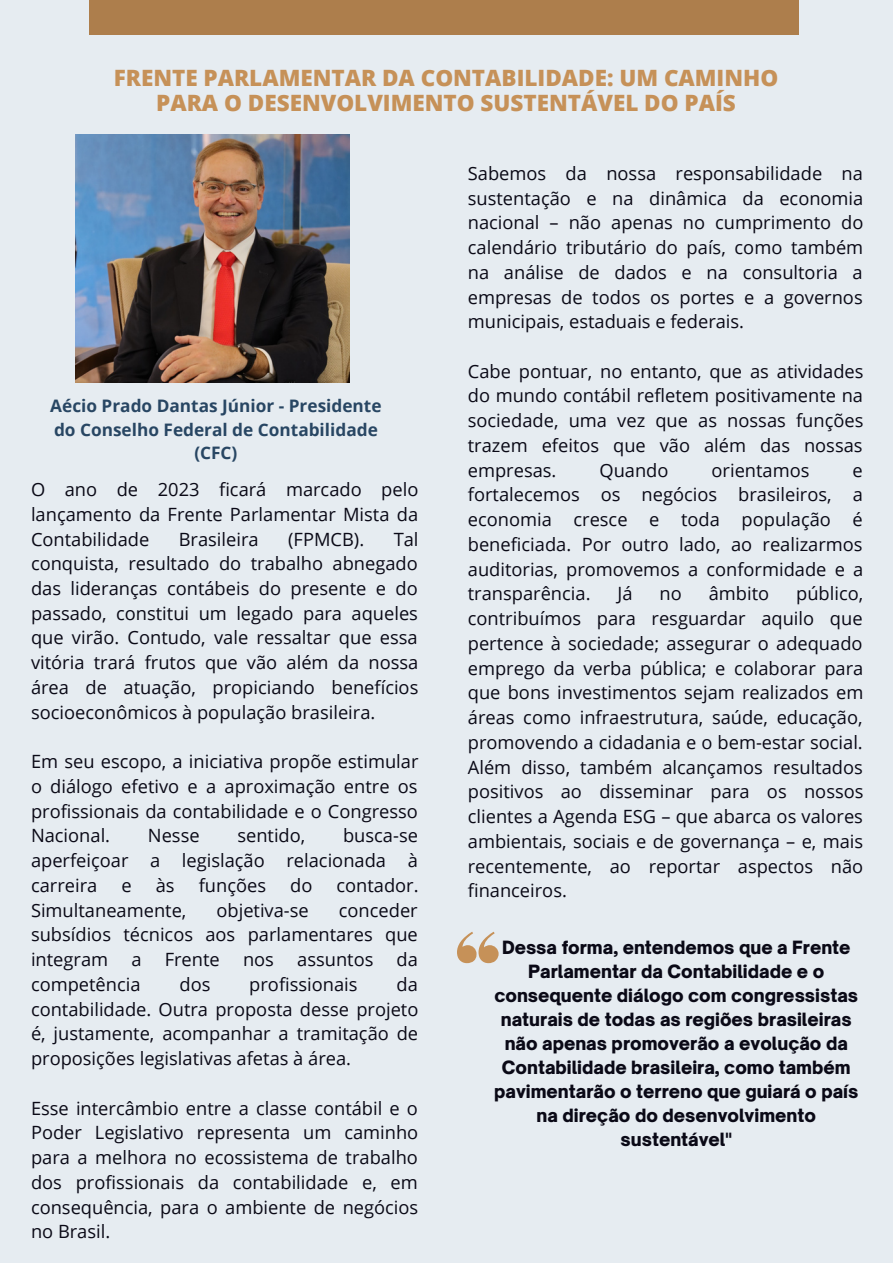
<style>
.page{position:relative;width:893px;height:1264px;background:#fff}
.page>*{position:absolute;margin:0;border:0;box-sizing:border-box;transform-origin:0 0}
.t1{font:800 22.5px/25.8px "Open Sans";color:#c69158;text-align:center}
.t2{font:18.3px/24.8px "Open Sans";color:#0a0916;text-align:justify}
.t3{font:900 17.55px/24px "Open Sauce One";color:#0a0916;text-align:center}
.t4{font:700 17.25px/23.5px "Open Sans";color:#284663;text-align:center}
</style>
<div class="page">
<div style="left:0;top:0;width:892px;height:1262px;background:#e6ecf1"></div>
<div style="left:89px;top:0;width:709px;height:34px;background:#ad7e4c"></div>
<img style="left:76px;top:134px;width:273px;height:249px">
<svg style="left:457px;top:931px;width:41px;height:32px"></svg>
<p class="t1" style="left:114px;top:64px;width:666px">FRENTE PARLAMENTAR DA CONTABILIDADE: UM CAMINHO<br>PARA O DESENVOLVIMENTO SUSTENTÁVEL DO PAÍS</p>
<p class="t4" style="left:50px;top:393px;width:333px">Aécio Prado Dantas Júnior - Presidente do Conselho Federal de Contabilidade (CFC)</p>
<p class="t2" style="left:31px;top:476px;width:389px">O ano de 2023 ficará marcado pelo lançamento da Frente Parlamentar Mista da Contabilidade</p>
<p class="t2" style="left:31px;top:526px;width:389px;text-indent:362px">Tal conquista, resultado do trabalho abnegado das lideranças contábeis do presente e do passado, constitui um legado para aqueles que virão. Contudo, vale ressaltar que essa vitória trará frutos que vão além da nossa área de atuação, propiciando benefícios socioeconômicos à população brasileira.</p>
<p class="t2" style="left:31px;top:748px;width:389px">Em seu escopo, a iniciativa propõe estimular o diálogo efetivo e a aproximação entre os profissionais da contabilidade e o Congresso Nacional.</p>
<p class="t2" style="left:179px;top:526px;width:81px">Brasileira</p>
<p class="t2" style="left:288px;top:526px;width:77px">(FPMCB).</p>
<p class="t2" style="left:31px;top:823px;width:388px;text-indent:312px">busca-se aperfeiçoar a legislação relacionada à carreira</p>
<p class="t2" style="left:148px;top:823px;width:53px">Nesse</p>
<p class="t2" style="left:237px;top:823px;width:69px">sentido,</p>
<p class="t2" style="left:121px;top:872px;width:12px">e</p>
<p class="t2" style="left:156px;top:872px;width:20px">às</p>
<p class="t2" style="left:199px;top:872px;width:69px">funções</p>
<p class="t2" style="left:290px;top:872px;width:24px">do</p>
<p class="t2" style="left:336px;top:872px;width:84px">contador.</p>
<p class="t2" style="left:31px;top:897px;width:157px">Simultaneamente,</p>
<p class="t2" style="left:216px;top:897px;width:94px">objetiva-se</p>
<p class="t2" style="left:31px;top:897px;width:388px;text-indent:308px">conceder subsídios técnicos aos parlamentares que integram</p>
<p class="t2" style="left:131px;top:946px;width:12px">a</p>
<p class="t2" style="left:165px;top:946px;width:57px">Frente</p>
<p class="t2" style="left:243px;top:946px;width:32px">nos</p>
<p class="t2" style="left:297px;top:946px;width:78px">assuntos</p>
<p class="t2" style="left:396px;top:946px;width:23px">da</p>
<p class="t2" style="left:31px;top:971px;width:111px">competência</p>
<p class="t2" style="left:179px;top:971px;width:32px">dos</p>
<p class="t2" style="left:249px;top:971px;width:110px">profissionais</p>
<p class="t2" style="left:31px;top:971px;width:389px;text-indent:365px">da contabilidade. Outra proposta desse projeto é, justamente, acompanhar a tramitação de proposições legislativas afetas à área.</p>
<p class="t2" style="left:31px;top:1095px;width:389px">Esse intercâmbio entre a classe contábil e o Poder Legislativo representa um caminho para a melhora no ecossistema de trabalho dos profissionais da contabilidade e, em consequência, para o ambiente de negócios no Brasil.</p>
<p class="t2" style="left:468px;top:160px;width:397px">Sabemos da nossa responsabilidade na sustentação e na dinâmica da economia nacional – não apenas no cumprimento do calendário tributário do país, como também na análise de dados e na consultoria a empresas de todos os portes e a governos municipais, estaduais e federais.</p>
<p class="t2" style="left:468px;top:358px;width:397px">Cabe pontuar, no entanto, que as atividades do mundo contábil refletem positivamente na sociedade, uma vez que as nossas funções trazem efeitos que vão além das nossas empresas.</p>
<p class="t2" style="left:599px;top:457px;width:71px">Quando</p>
<p class="t2" style="left:711px;top:457px;width:99px">orientamos</p>
<p class="t2" style="left:468px;top:457px;width:397px;text-indent:384px">e fortalecemos os negócios brasileiros, a economia cresce e toda população é beneficiada. Por outro lado, ao realizarmos auditorias, promovemos a conformidade e a transparência.</p>
<p class="t2" style="left:468px;top:581px;width:397px;text-indent:328px">público, contribuímos para resguardar aquilo que pertence à sociedade; assegurar o adequado emprego da verba pública; e colaborar para que bons investimentos sejam realizados em áreas como infraestrutura, saúde, educação, promovendo a cidadania e o bem-estar social.<br>Além disso, também alcançamos resultados positivos ao disseminar para os nossos clientes a Agenda ESG – que abarca os valores ambientais, sociais e de governança – e, mais recentemente, ao reportar aspectos não financeiros.</p>
<p class="t2" style="left:617px;top:581px;width:17px">Já</p>
<p class="t2" style="left:659px;top:581px;width:24px">no</p>
<p class="t2" style="left:708px;top:581px;width:62px">âmbito</p>
<p class="t3" style="left:494px;top:935px;width:365px">Dessa forma, entendemos que a Frente Parlamentar da Contabilidade e o consequente diálogo com congressistas naturais de todas as regiões brasileiras não apenas promoverão a evolução da Contabilidade brasileira, como também pavimentarão o terreno que guiará o país na direção do desenvolvimento sustentável"</p>
</div>
